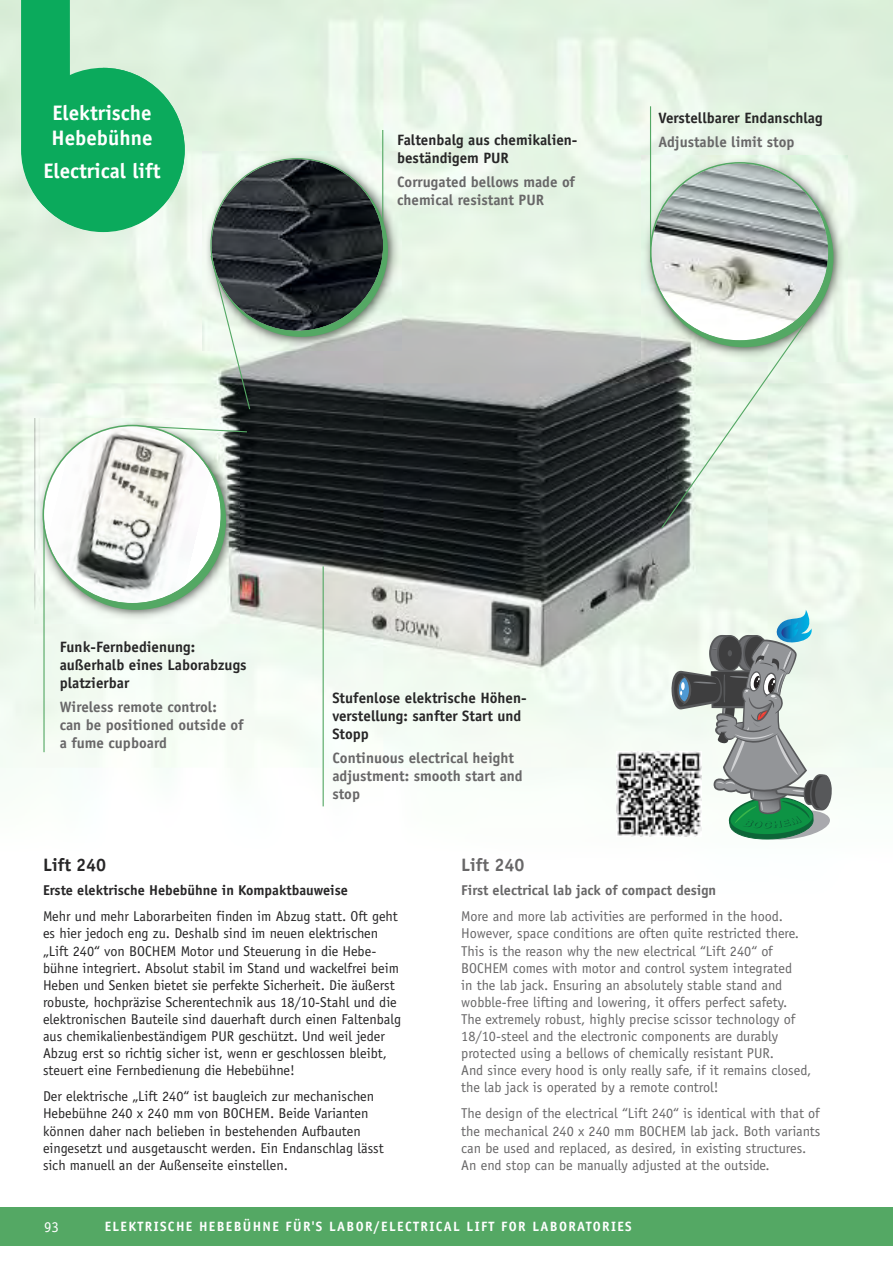
<style>
.page{position:relative;width:893px;height:1263px;background:#fff}
.page>*{position:absolute;margin:0;border:0;box-sizing:border-box;transform-origin:0 0}
.t1{font:700 21px/25.2px "Officina Sans";color:#fff}
.t2{font:700 18px "Officina Sans";color:#272627}
.t3{font:700 18px "Officina Sans";color:#686768}
.t4{font:700 15px/18px "Officina Sans";color:#272627}
.t5{font:700 15px/18px "Officina Sans";color:#686768}
.t6{font:15px "Officina Sans";color:#fff}
.t7{font:14.25px/17.1px "Officina Sans";color:#272627}
.t8{font:14.25px/17.1px "Officina Sans";color:#686768}
.t9{font:700 14.25px "Officina Sans";color:#272627}
.t10{font:700 14.25px "Officina Sans";color:#686768}
.t11{font:700 13.5px "Officina Sans";letter-spacing:.1em;color:#fff}
</style>
<div class="page">
<div style="left:0;top:1208px;width:893px;height:38px;background:#54a864"></div>
<img style="left:0;top:0;width:893px;height:840px">
<img style="left:202px;top:151px;width:200px;height:200px">
<hr style="left:382px;top:130px;width:1px;height:98px;background:#54a864">
<svg style="left:210px;top:158px;width:174px;height:253px;background:#606866"></svg>
<img style="left:34px;top:418px;width:206px;height:206px">
<img style="left:642px;top:156px;width:205px;height:205px">
<hr style="left:43px;top:526px;width:2px;height:226px;background:#54a864">
<svg style="left:43px;top:425px;width:205px;height:179px"></svg>
<svg style="left:650px;top:162px;width:180px;height:367px;background:#bec9c0"></svg>
<svg style="left:671px;top:610px;width:161px;height:229px"></svg>
<hr style="left:650px;top:106px;width:1px;height:156px;background:#54a864">
<img style="left:616px;top:751px;width:85px;height:85px">
<hr style="left:323px;top:566px;width:1px;height:240px;background:#54a864">
<svg style="left:21px;top:0;width:164px;height:231px;background:#4fc085"></svg>
<h1 class="t1" style="left:51px;top:102px;width:103px">Elektrische<br>Hebebühne</h1>
<h1 class="t1" style="left:43px;top:160px;width:119px">Electrical lift</h1>
<p class="t4" style="left:659px;top:110px;width:166px">Verstellbarer Endanschlag</p>
<p class="t4" style="left:397px;top:132px;width:182px">Faltenbalg aus chemikalien-</p>
<p class="t5" style="left:659px;top:134px;width:137px">Adjustable limit stop</p>
<p class="t4" style="left:397px;top:150px;width:113px">beständigem PUR</p>
<p class="t5" style="left:397px;top:174px;width:179px">Corrugated bellows made of chemical resistant PUR</p>
<p class="t4" style="left:60px;top:639px;width:188px">Funk-Fernbedienung: außerhalb eines Laborabzugs platzierbar</p>
<p class="t5" style="left:60px;top:699px;width:186px">Wireless remote control:<br>can be positioned outside of a fume cupboard</p>
<p class="t4" style="left:332px;top:690px;width:196px">Stufenlose elektrische Höhen&shy;verstellung: sanfter Start und<br>Stopp</p>
<p class="t5" style="left:332px;top:750px;width:192px">Continuous electrical height adjustment: smooth start and stop</p>
<p class="t2" style="left:43px;top:858px;width:65px">Lift 240</p>
<p class="t9" style="left:43px;top:885px;width:306px">Erste elektrische Hebebühne in Kompaktbauweise</p>
<p class="t7" style="left:43px;top:909px;width:360px">Mehr und mehr Laborarbeiten finden im Abzug statt. Oft geht es hier jedoch eng zu. Deshalb sind im neuen elektrischen „Lift 240“ von BOCHEM Motor und Steuerung in die Hebe&shy;bühne integriert. Absolut stabil im Stand und wackelfrei beim Heben und Senken bietet sie perfekte Sicherheit. Die äußerst robuste, hochpräzise Scherentechnik aus 18/10-Stahl und die elektronischen Bauteile sind dauerhaft durch einen Faltenbalg aus chemikalienbeständigem PUR geschützt. Und weil jeder Abzug erst so richtig sicher ist, wenn er geschlossen bleibt, steuert eine Fernbedienung die Hebebühne!</p>
<p class="t7" style="left:43px;top:1089px;width:342px">Der elektrische „Lift 240“ ist baugleich zur mechanischen Hebebühne 240 x 240 mm von BOCHEM. Beide Varianten können daher nach belieben in bestehenden Aufbauten eingesetzt und ausgetauscht werden. Ein Endanschlag lässt sich manuell an der Außenseite einstellen.</p>
<p class="t3" style="left:461px;top:858px;width:65px">Lift 240</p>
<p class="t10" style="left:461px;top:885px;width:256px">First electrical lab jack of compact design</p>
<p class="t8" style="left:461px;top:909px;width:352px">More and more lab activities are performed in the hood.<br>However, space conditions are often quite restricted there.<br>This is the reason why the new electrical “Lift 240“ of BOCHEM comes with motor and control system integrated<br>in the lab jack. Ensuring an absolutely stable stand and wobble-free lifting and lowering, it offers perfect safety.<br>The extremely robust, highly precise scissor technology of 18/10-steel and the electronic components are durably protected using a bellows of chemically resistant PUR.<br>And since every hood is only really safe, if it remains closed, the lab jack is operated by a remote control!</p>
<p class="t8" style="left:461px;top:1106px;width:361px">The design of the electrical “Lift 240“ is identical with that of the mechanical 240 x 240 mm BOCHEM lab jack. Both variants can be used and replaced, as desired, in existing structures.<br>An end stop can be manually adjusted at the outside.</p>
<p class="t6" style="left:44px;top:1221px;width:16px">93</p>
<p class="t11" style="left:105px;top:1221px;width:529px">ELEKTRISCHE HEBEBÜHNE FÜR'S LABOR/ELECTRICAL LIFT FOR LABORATORIES</p>
</div>
